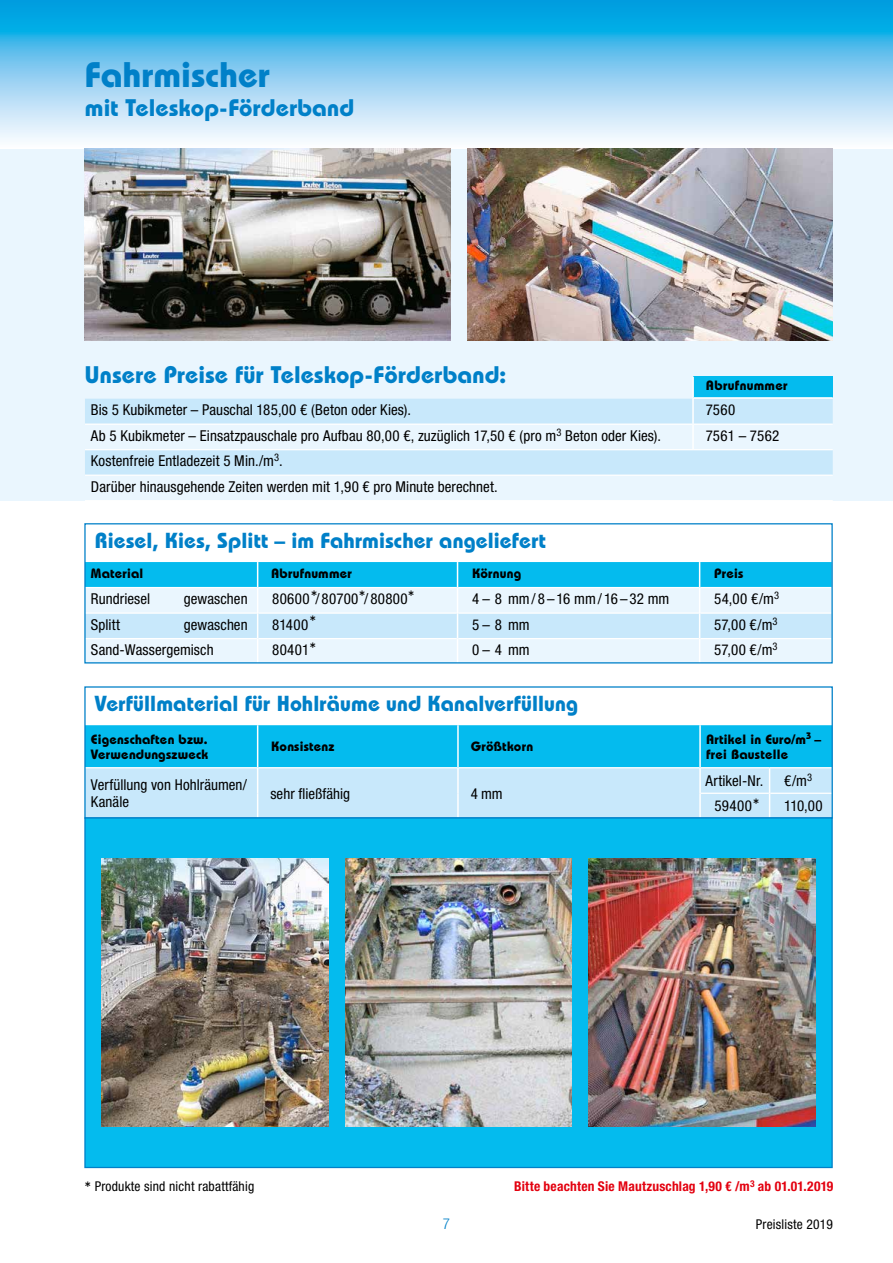
<style>
.page{position:relative;width:893px;height:1263px;background:#fff}
.page>*{position:absolute;margin:0;border:0;box-sizing:border-box;transform-origin:0 0}
.t1{font:700 35.55px "Bauhaus Std";letter-spacing:.01em;color:#0080c8}
.t2{font:700 24px "Bauhaus Std";letter-spacing:.005em;color:#0080c8}
.t3{font:700 21.75px "Bauhaus Std";letter-spacing:.01em;color:#0080c8}
.t4{font:condensed 15px/25.5px "Helvetica Neue LT Pro";letter-spacing:.005em;color:#000}
.t5{font:300 condensed 15px "Helvetica Neue LT Pro";color:#0080c8}
.t6{font:700 13.5px/15px "Bauhaus Std";letter-spacing:.015em;color:#000}
.t7{font:700 condensed 13.5px "Helvetica Neue LT Pro";letter-spacing:.015em;color:#e3000f}
.t8{font:condensed 13.5px "Helvetica Neue LT Pro";letter-spacing:.015em;color:#000}
.t9{font:500 13.5px/27px "Bauhaus Std";color:#000}
.s1{font-family:"Bauhaus Std";font-weight:500;font-stretch:normal}
</style>
<div class="page">
<svg style="left:0;top:0;width:893px;height:141px;background:#78caef"></svg>
<div style="left:0;top:149px;width:893px;height:351px;background:#eaf6fe"></div>
<img style="left:85px;top:149px;width:366px;height:191px">
<img style="left:468px;top:149px;width:365px;height:191px">
<div style="left:85px;top:399px;width:748px;height:24px;background:#c8e8fb"></div>
<svg style="left:85px;top:450px;width:748px;height:25px;background:#c9e8fb"></svg>
<hr style="left:85px;top:423px;width:607px;height:2px;background:#fff">
<hr style="left:694px;top:423px;width:139px;height:2px;background:#fff">
<hr style="left:85px;top:449px;width:608px;height:1px;background:#fff">
<hr style="left:693px;top:449px;width:140px;height:1px;background:#fff">
<hr style="left:85px;top:475px;width:608px;height:1px;background:#fff">
<hr style="left:693px;top:475px;width:140px;height:1px;background:#fff">
<hr style="left:692px;top:399px;width:2px;height:25px;background:#fff">
<hr style="left:692px;top:424px;width:2px;height:25px;background:#fff">
<div style="left:693px;top:377px;width:140px;height:21px;background:#04bbee"></div>
<hr style="left:692px;top:377px;width:2px;height:20px;background:#fff">
<hr style="left:692px;top:397px;width:141px;height:2px;background:#fff">
<svg style="left:86px;top:562px;width:745px;height:99px;background:#a9e4f9"></svg>
<div style="left:84px;top:523px;width:749px;height:140px;border:1px solid #0080c8"></div>
<svg style="left:86px;top:725px;width:745px;height:92px;background:#70d4f5"></svg>
<div style="left:84px;top:817px;width:749px;height:351px;background:#04bbee;border:1px solid #0080c8"></div>
<img style="left:101px;top:859px;width:227px;height:268px">
<img style="left:345px;top:859px;width:227px;height:268px">
<img style="left:589px;top:859px;width:227px;height:268px">
<h1 class="t1" style="left:85px;top:53px;width:186px">Fahrmischer</h1>
<h2 class="t2" style="left:85px;top:93px;width:271px">mit Teleskop-Förderband</h2>
<h2 class="t2" style="left:85px;top:360px;width:423px">Unsere Preise für Teleskop-Förderband:</h2>
<p class="t4" style="left:91px;top:397px;width:322px">Bis 5 Kubikmeter – Pauschal 185,00 € (Beton oder Kies).</p>
<p class="t4" style="left:706px;top:397px;width:31px">7560</p>
<p class="t4" style="left:91px;top:423px;width:571px">Ab 5 Kubikmeter – Einsatzpauschale pro Aufbau 80,00 €, zuzüglich 17,50 € (pro m<sup>3</sup> Beton oder Kies).</p>
<p class="t4" style="left:706px;top:423px;width:75px">7561 – 7562</p>
<p class="t4" style="left:91px;top:448px;width:408px">Kostenfreie Entladezeit 5 Min./m<sup>3</sup>.<br>Darüber hinausgehende Zeiten werden mit 1,90 € pro Minute berechnet.</p>
<p class="t6" style="left:706px;top:378px;width:83px">Abrufnummer</p>
<h3 class="t3" style="left:95px;top:527px;width:453px">Riesel, Kies, Splitt – im Fahrmischer angeliefert</h3>
<p class="t6" style="left:91px;top:565px;width:54px">Material</p>
<p class="t6" style="left:271px;top:565px;width:82px">Abrufnummer</p>
<p class="t6" style="left:472px;top:565px;width:51px">Körnung</p>
<p class="t6" style="left:714px;top:565px;width:31px">Preis</p>
<p class="t4" style="left:91px;top:586px;width:61px">Rundriesel</p>
<p class="t4" style="left:184px;top:586px;width:65px">gewaschen</p>
<p class="t4" style="left:272px;top:586px;width:137px">80600 / 80700 / 80800</p>
<p class="t4" style="left:472px;top:586px;width:199px">4– 8 mm/8–16 mm/16–32 mm</p>
<p class="t4" style="left:714px;top:586px;width:66px">54,00 €/m<sup>3</sup></p>
<p class="t4" style="left:91px;top:612px;width:31px">Splitt</p>
<p class="t4" style="left:184px;top:612px;width:65px">gewaschen</p>
<p class="t4" style="left:272px;top:612px;width:38px">81400</p>
<p class="t4" style="left:472px;top:612px;width:59px">5– 8 mm</p>
<p class="t4" style="left:714px;top:612px;width:65px">57,00 €/m<sup>3</sup></p>
<p class="t4" style="left:91px;top:637px;width:124px">Sand-Wassergemisch</p>
<p class="t4" style="left:272px;top:637px;width:39px">80401</p>
<p class="t4" style="left:472px;top:637px;width:59px">0– 4 mm</p>
<p class="t4" style="left:714px;top:637px;width:65px">57,00 €/m<sup>3</sup></p>
<h3 class="t3" style="left:95px;top:690px;width:485px">Verfüllmaterial für Hohlräume und Kanalverfüllung</h3>
<p class="t6" style="left:91px;top:731px;width:119px">Eigenschaften bzw.<br>Verwendungszweck</p>
<p class="t6" style="left:271px;top:739px;width:65px">Konsistenz</p>
<p class="t6" style="left:471px;top:739px;width:64px">Größtkorn</p>
<p class="t6" style="left:706px;top:731px;width:117px">Artikel in Euro/m<sup>3</sup> – frei Baustelle</p>
<p class="t4" style="left:91px;top:777px;width:158px;line-height:16.5px">Verfüllung von Hohlräumen/<br>Kanäle</p>
<p class="t4" style="left:270px;top:780px;width:81px">sehr fließfähig</p>
<p class="t4" style="left:471px;top:780px;width:34px">4 mm</p>
<p class="t9" style="left:311px;top:582px;width:8px">*</p>
<p class="t9" style="left:359px;top:582px;width:8px">*</p>
<p class="t9" style="left:408px;top:582px;width:8px">*</p>
<p class="t9" style="left:309px;top:607px;width:8px">* *</p>
<p class="t4" style="left:706px;top:768px;width:59px">Artikel-Nr.</p>
<p class="t4" style="left:784px;top:768px;width:29px">€/m<sup>3</sup></p>
<p class="t4" style="left:715px;top:793px;width:39px">59400</p>
<p class="t4" style="left:784px;top:793px;width:40px">110,00</p>
<p class="t9" style="left:753px;top:789px;width:8px">*</p>
<p class="t8" style="left:84px;top:1178px;width:171px"><span class="s1">*</span> Produkte sind nicht rabattfähig</p>
<p class="t5" style="left:443px;top:1215px;width:9px">7</p>
<p class="t7" style="left:514px;top:1178px;width:321px">Bitte beachten Sie Mautzuschlag 1,90 € /m<sup>3</sup> ab 01.01.2019</p>
<p class="t8" style="left:756px;top:1216px;width:79px">Preisliste 2019</p>
</div>
